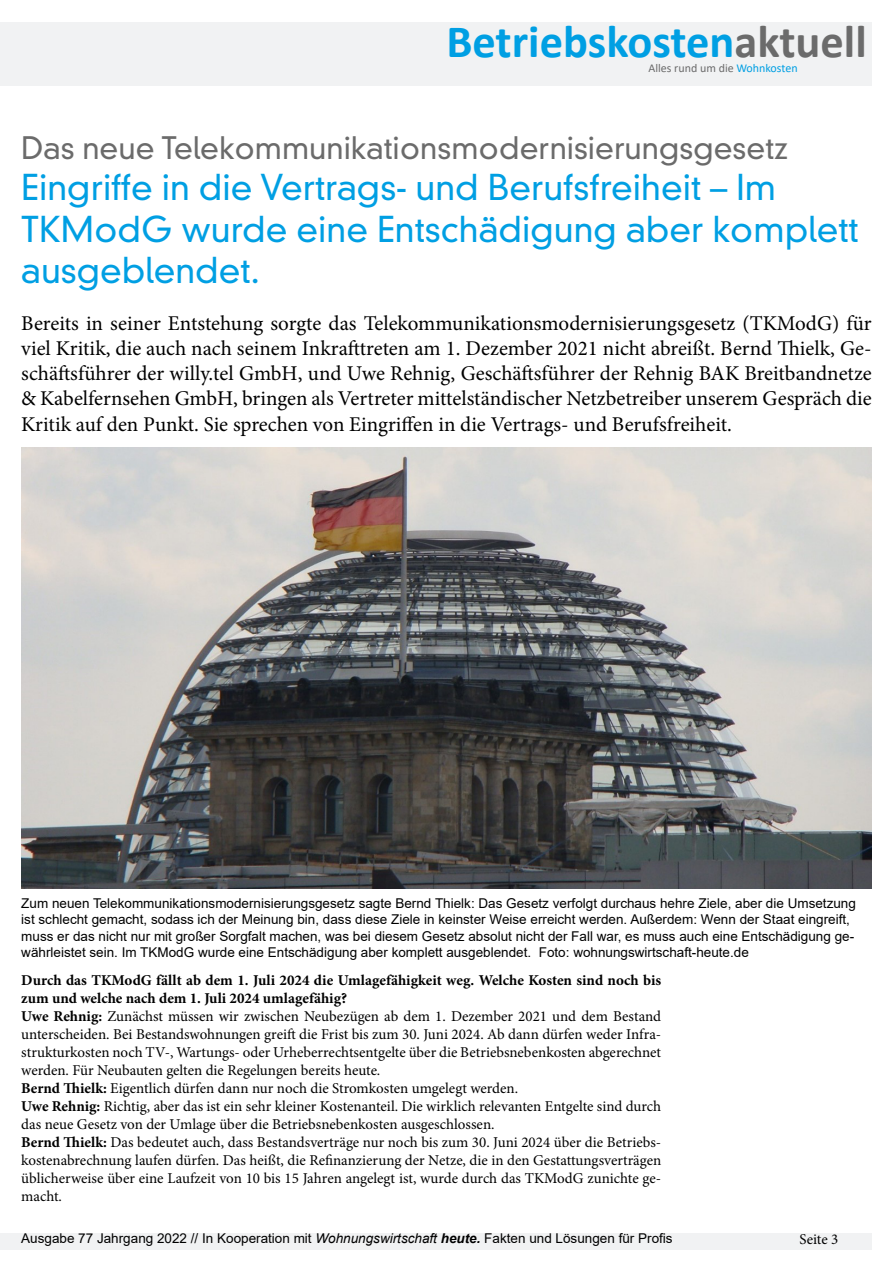
<style>
.page{position:relative;width:893px;height:1263px;background:#fff}
.page>*{position:absolute;margin:0;border:0;box-sizing:border-box;transform-origin:0 0}
.t1{font:700 46.5px "Calibri";color:#009fe3}
.t2{font:300 34.5px/41.4px "DIN Neuzeit Grotesk Std";color:#009fe3}
.t3{font:300 30px "DIN Neuzeit Grotesk Std";color:#6b6b6b}
.t4{font:21px/25.2px "Minion Pro";color:#000;text-align:justify}
.t5{font:15px/18px "Minion Pro";color:#000}
.t6{font:13.5px/16.2px "Arial";color:#000}
.t7{font:12px "Calibri";color:#6b6b6b}
.s1{color:#6b6b6b}
.s2{color:#009fe3}
.s3{font-weight:700}
.s4{font-style:italic}
.s5{font-weight:700;font-style:italic}
</style>
<div class="page">
<div style="left:0;top:22px;width:872px;height:64px;background:#f1f2f3"></div>
<div style="left:0;top:1233px;width:872px;height:17px;background:#f1f2f3"></div>
<img style="left:21px;top:447px;width:851px;height:441px">
<h1 class="t1" style="left:446px;top:9px;width:422px">Betriebskosten<span class="s1">aktuell</span></h1>
<p class="t7" style="left:648px;top:59px;width:151px">Alles rund um die <span class="s2">Wohnkosten</span></p>
<h3 class="t3" style="left:21px;top:130px;width:768px">Das neue Telekommunikationsmodernisierungsgesetz</h3>
<h2 class="t2" style="left:21px;top:167px;width:839px">Eingriffe in die Vertrags- und Berufsfreiheit – Im<br>TKModG wurde eine Entschädigung aber komplett ausgeblendet.</h2>
<p class="t4" style="left:21px;top:311px;width:852px">Bereits in seiner Entstehung sorgte das Telekommunikationsmodernisierungsgesetz (TKModG) für viel Kritik, die auch nach seinem Inkrafttreten am 1. Dezember 2021 nicht abreißt. Bernd Thielk, Ge&shy;schäftsführer der willy.tel GmbH, und Uwe Rehnig, Geschäftsführer der Rehnig BAK Breitbandnetze &amp; Kabelfernsehen GmbH, bringen als Vertreter mittelständischer Netzbetreiber unserem Gespräch die Kritik auf den Punkt. Sie sprechen von Eingriffen in die Vertrags- und Berufsfreiheit.</p>
<p class="t6" style="left:21px;top:895px;width:836px">Zum neuen Telekommunikationsmodernisierungsgesetz sagte Bernd Thielk: Das Gesetz verfolgt durchaus hehre Ziele, aber die Umsetzung ist schlecht gemacht, sodass ich der Meinung bin, dass diese Ziele in keinster Weise erreicht werden. Außerdem: Wenn der Staat eingreift, muss er das nicht nur mit großer Sorgfalt machen, was bei diesem Gesetz absolut nicht der Fall war, es muss auch eine Entschädigung ge&shy;währleistet sein. Im TKModG wurde eine Entschädigung aber komplett ausgeblendet. Foto: wohnungswirtschaft-heute.de</p>
<p class="t5" style="left:21px;top:972px;width:641px"><span class="s3">Durch das TKModG fällt ab dem 1. Juli 2024 die Umlagefähigkeit weg. Welche Kosten sind noch bis zum und welche nach dem 1. Juli 2024 umlagefähig?<br>Uwe Rehnig:</span> Zunächst müssen wir zwischen Neubezügen ab dem 1. Dezember 2021 und dem Bestand unterscheiden. Bei Bestandswohnungen greift die Frist bis zum 30. Juni 2024. Ab dann dürfen weder Infra&shy;strukturkosten noch TV-, Wartungs- oder Urheberrechtsentgelte über die Betriebsnebenkosten abgerechnet werden. Für Neubauten gelten die Regelungen bereits heute.<br><span class="s3">Bernd Thielk:</span> Eigentlich dürfen dann nur noch die Stromkosten umgelegt werden.<br><span class="s3">Uwe Rehnig:</span> Richtig, aber das ist ein sehr kleiner Kostenanteil. Die wirklich relevanten Entgelte sind durch das neue Gesetz von der Umlage über die Betriebsnebenkosten ausgeschlossen.<br><span class="s3">Bernd Thielk:</span> Das bedeutet auch, dass Bestandsverträge nur noch bis zum 30. Juni 2024 über die Betriebs&shy;kostenabrechnung laufen dürfen. Das heißt, die Refinanzierung der Netze, die in den Gestattungsverträgen üblicherweise über eine Laufzeit von 10 bis 15 Jahren angelegt ist, wurde durch das TKModG zunichte ge&shy;macht.</p>
<p class="t6" style="left:21px;top:1230px;width:653px">Ausgabe 77 Jahrgang 2022 // In Kooperation mit <span class="s4">Wohnungswirtschaft</span> <span class="s5">heute.</span> Fakten und Lösungen für Profis</p>
<p class="t5" style="left:799px;top:1230px;width:40px">Seite 3</p>
</div>
